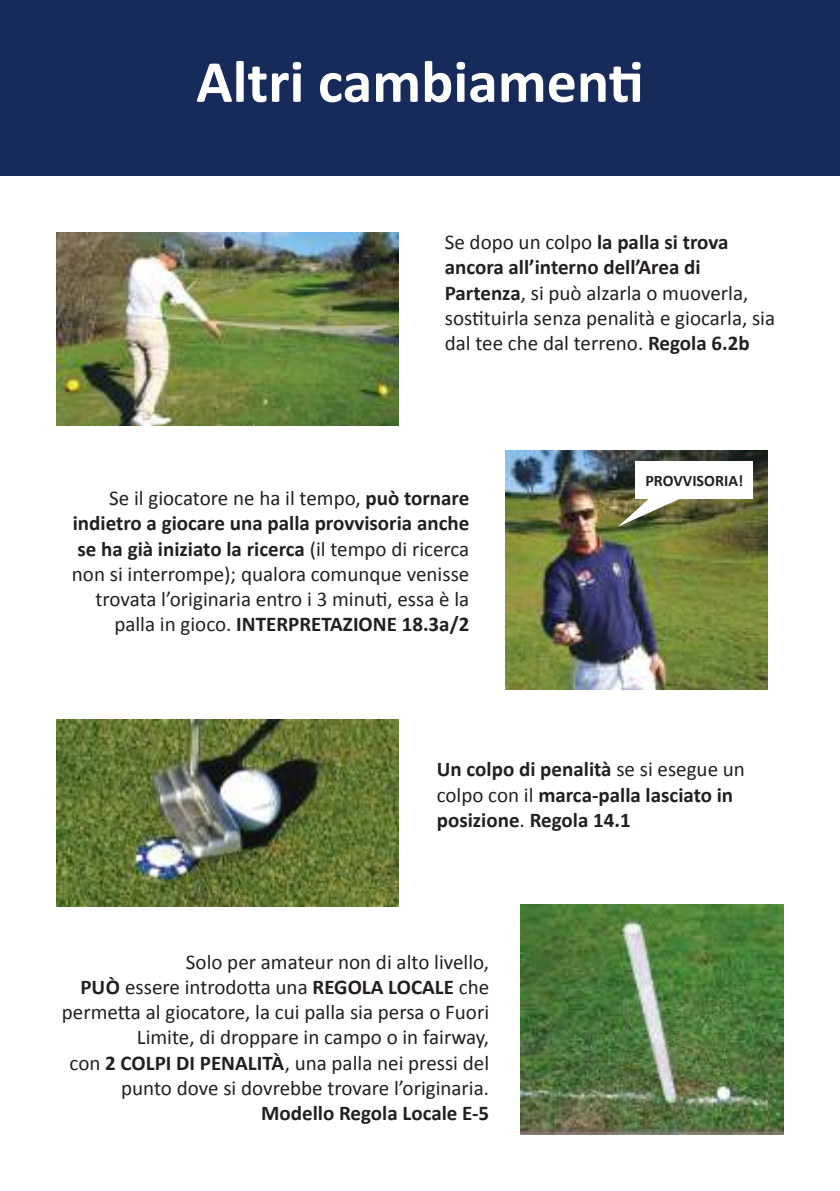
<style>
.page{position:relative;width:840px;height:1191px;background:#fff}
.page>*{position:absolute;margin:0;border:0;box-sizing:border-box;transform-origin:0 0}
.t1{font:700 60px "Calibri";color:#fff}
.t2{font:21px/25.2px "Calibri";color:#241f1f;text-align:right}
.t3{font:700 21px/25.2px "Calibri";color:#241f1f}
.t4{font:700 16px "Calibri";color:#241f1f}
.s1{font-weight:700}
.s2{font-weight:400}
</style>
<div class="page">
<img style="left:57px;top:719px;width:342px;height:187px">
<img style="left:57px;top:232px;width:342px;height:193px">
<div style="left:0;top:0;width:839px;height:176px;background:#162b59"></div>
<img style="left:505px;top:451px;width:262px;height:238px">
<div style="left:634px;top:461px;width:117px;height:38px;background:#fff"></div>
<svg style="left:617px;top:493px;width:73px;height:34px"></svg>
<img style="left:520px;top:904px;width:262px;height:230px">
<h1 class="t1" style="left:196px;top:43px;width:449px">Altri cambiamenti</h1>
<p class="t2" style="left:444px;top:230px;width:332px;text-align:left">Se dopo un colpo <span class="s1">la palla si trova ancora all’interno dell’Area di Partenza</span>, si può alzarla o muoverla, sostituirla senza penalità e giocarla, sia dal tee che dal terreno. <span class="s1">Regola 6.2b</span></p>
<p class="t2" style="left:72px;top:485px;width:399px">Se il giocatore ne ha il tempo, <span class="s1">può tornare indietro a giocare una palla provvisoria anche se ha già iniziato la ricerca</span> (il tempo di ricerca non si interrompe); qualora comunque venisse trovata l’originaria entro i 3 minuti, essa è la palla in gioco. <span class="s1">INTERPRETAZIONE 18.3a/2</span></p>
<p class="t4" style="left:645px;top:470px;width:99px">PROVVISORIA!</p>
<p class="t3" style="left:436px;top:756px;width:309px">Un colpo di penalità <span class="s2">se si esegue un colpo con il</span> marca-palla lasciato in posizione<span class="s2">.</span> Regola 14.1</p>
<p class="t2" style="left:62px;top:949px;width:428px">Solo per amateur non di alto livello,<br><span class="s1">PUÒ</span> essere introdotta una <span class="s1">REGOLA LOCALE</span> che permetta al giocatore, la cui palla sia persa o Fuori Limite, di droppare in campo o in fairway,<br>con <span class="s1">2 COLPI DI PENALITÀ</span>, una palla nei pressi del punto dove si dovrebbe trovare l’originaria.</p>
<p class="t3" style="left:261px;top:1100px;width:229px">Modello Regola Locale E-5</p>
</div>
